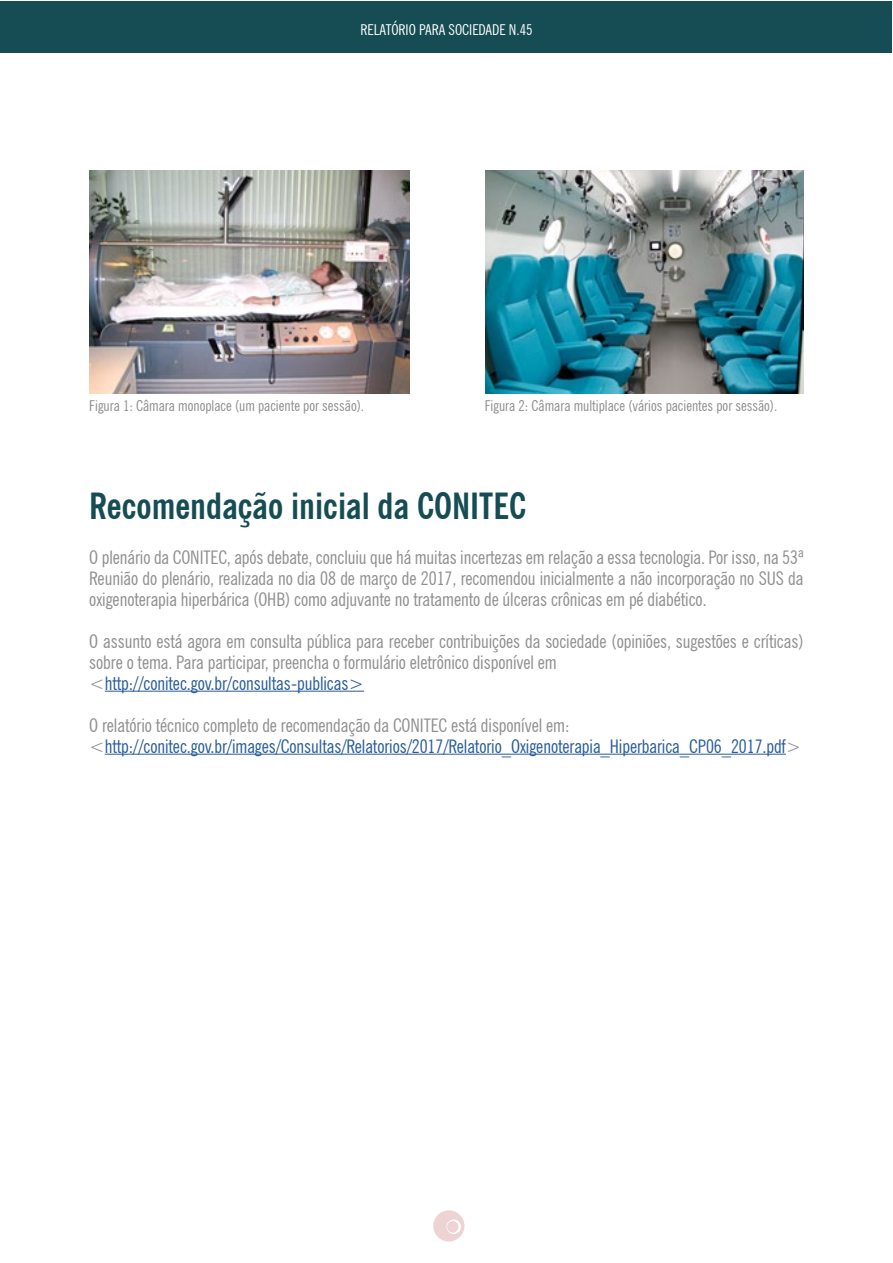
<style>
.page{position:relative;width:893px;height:1263px;background:#fff}
.page>*{position:absolute;margin:0;border:0;box-sizing:border-box;transform-origin:0 0}
.t1{font:700 condensed 36px "News Gothic BT";color:#164d54}
.t2{font:condensed 18.75px/21px "News Gothic BT";letter-spacing:-.005em;color:#8f8e8e;text-align:justify}
.t3{font:condensed 18.75px/21px "News Gothic BT";letter-spacing:-.005em;color:#275b9b}
.t4{font:condensed 15px "News Gothic BT";color:#8f8e8e}
.t5{font:condensed 15px "News Gothic BT";color:#fff}
.s1{color:#275b9b}
.s2{color:#8f8e8e}
</style>
<div class="page">
<div style="left:1px;top:1px;width:891px;height:51px;background:#164d54"></div>
<hr style="left:105px;top:691px;width:259px;height:1px;background:#275b9b">
<hr style="left:105px;top:754px;width:681px;height:1px;background:#275b9b">
<svg style="left:433px;top:1210px;width:31px;height:31px"></svg>
<svg style="left:447px;top:1221px;width:12px;height:12px"></svg>
<img style="left:90px;top:171px;width:320px;height:222px">
<img style="left:485px;top:171px;width:319px;height:222px">
<p class="t5" style="left:360px;top:20px;width:174px">RELATÓRIO PARA SOCIEDADE N.45</p>
<p class="t4" style="left:89px;top:397px;width:276px">Figura 1: Câmara monoplace (um paciente por sessão).</p>
<p class="t4" style="left:485px;top:397px;width:294px">Figura 2: Câmara multiplace (vários pacientes por sessão).</p>
<h1 class="t1" style="left:89px;top:484px;width:438px">Recomendação inicial da CONITEC</h1>
<p class="t2" style="left:89px;top:546px;width:716px">O plenário da CONITEC, após debate, concluiu que há muitas incertezas em relação a essa tecnologia. Por isso, na 53ª Reunião do plenário, realizada no dia 08 de março de 2017, recomendou inicialmente a não incorporação no SUS da oxigenoterapia hiperbárica (OHB) como adjuvante no tratamento de úlceras crônicas em pé diabético.</p>
<p class="t2" style="left:89px;top:630px;width:716px;text-align:left">O assunto está agora em consulta pública para receber contribuições da sociedade (opiniões, sugestões e críticas) sobre o tema. Para participar, preencha o formulário eletrônico disponível em &lt;<span class="s1">http://conitec.gov.br/consultas-publicas&gt;</span></p>
<p class="t3" style="left:89px;top:714px;width:714px"><span class="s2">O relatório técnico completo de recomendação da CONITEC está disponível em: &lt;</span>http://conitec.gov.br/images/Consultas/Relatorios/2017/Relatorio_Oxigenoterapia_Hiperbarica_CP06_2017.pdf<span class="s2">&gt;</span></p>
</div>
